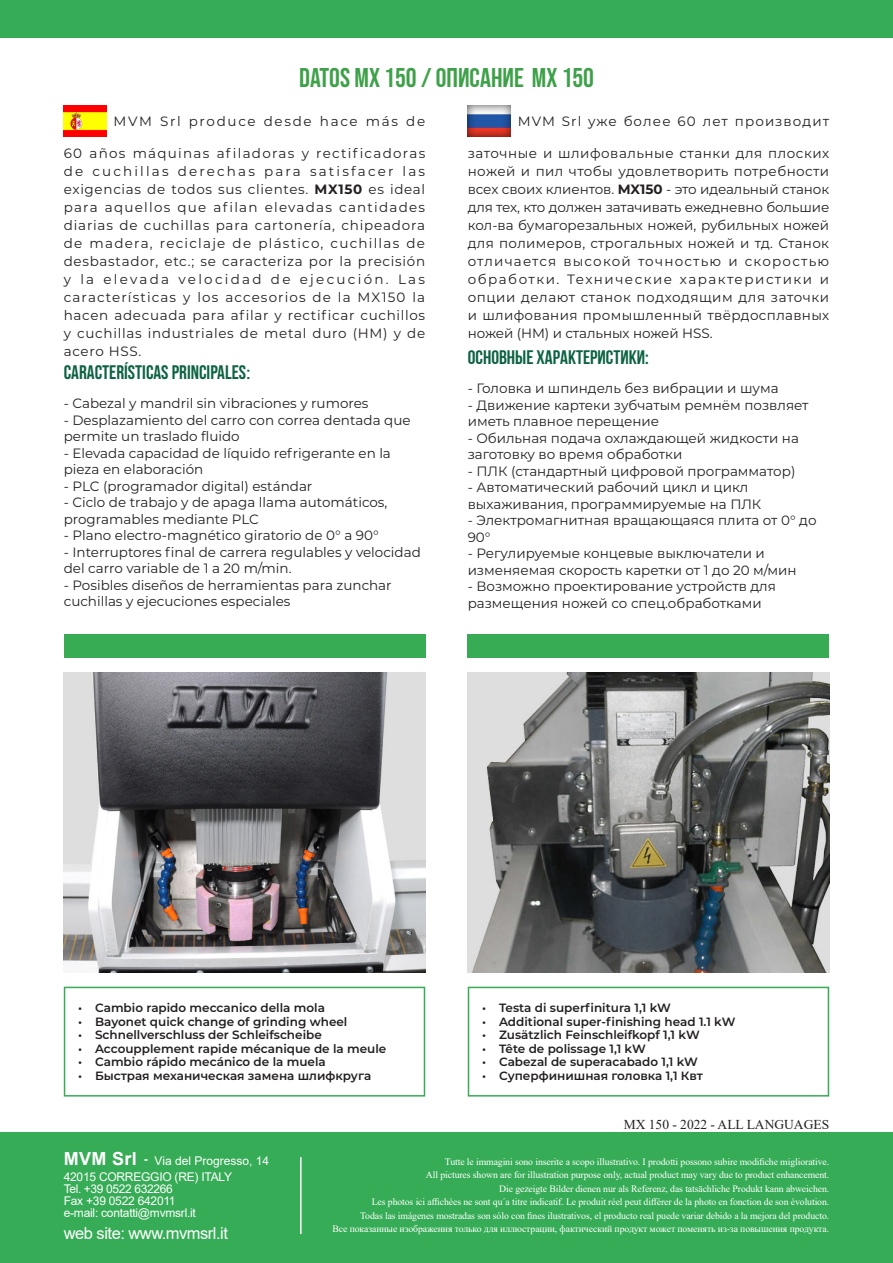
<style>
.page{position:relative;width:893px;height:1263px;background:#fff}
.page>*{position:absolute;margin:0;border:0;box-sizing:border-box;transform-origin:0 0}
.t1{font:27px "Bebas Neue";color:#3ea149}
.t2{font:19.5px "Bebas Neue";color:#0d6243}
.t3{font:19.5px "Bebas Neue Cyrillic";color:#0d6243}
.t4{font:16.5px "Arial";letter-spacing:-.03em;color:#fff}
.t5{font:13.5px/18px "Montserrat";color:#231f20}
.t6{font:13.5px "Montserrat";letter-spacing:.08em;color:#231f20}
.t7{font:13.5px "Montserrat";letter-spacing:.125em;color:#231f20}
.t8{font:13.5px "Times New Roman";color:#231f20}
.t9{font:600 12px "Montserrat";color:#231f20}
.t10{font:12px/12px "Arial";letter-spacing:-.02em;color:#fff}
.t11{font:9.75px/13.5px "Times New Roman";letter-spacing:-.01em;color:#fff;text-align:right}
.s1{font-family:"Bebas Neue Cyrillic"}
.s2{font-weight:700}
.s3{font-family:"Bebas"}
.s4{font-weight:700;font-size:18px}
</style>
<div class="page">
<div style="left:0;top:1132px;width:893px;height:131px;background:#36ac56"></div>
<hr style="left:300px;top:1157px;width:2px;height:77px;background:#fff">
<img style="left:64px;top:106px;width:43px;height:31px">
<div style="left:468px;top:106px;width:43px;height:31px;background:#231f20;opacity:.75"></div>
<div style="left:0;top:0;width:893px;height:38px;background:#36ac56"></div>
<img style="left:64px;top:672px;width:361px;height:301px">
<div style="left:64px;top:635px;width:361px;height:23px;background:#37ac54"></div>
<div style="left:64px;top:987px;width:361px;height:109px;border:2px solid #37ac54"></div>
<img style="left:468px;top:672px;width:361px;height:301px">
<div style="left:468px;top:635px;width:361px;height:23px;background:#37ac54"></div>
<div style="left:468px;top:987px;width:361px;height:109px;border:2px solid #37ac54"></div>
<p class="t1" style="left:299px;top:62px;width:296px">DATOS MX 150 / <span class="s1">ОПИСАНИЕ</span> MX 150</p>
<p class="t7" style="left:114px;top:112px;width:313px">MVM Srl produce desde hace más de</p>
<p class="t5" style="left:64px;top:144px;width:363px;text-align:justify">60 años máquinas afiladoras y rectificadoras de cuchillas derechas para satisfacer las exigencias de todos sus clientes. <span class="s2">MX150</span> es ideal para aquellos que afilan elevadas cantidades diarias de cuchillas para cartonería, chipeadora de madera, reciclaje de plástico, cuchillas de desbastador, etc.; se caracteriza por la precisión y la elevada velocidad de ejecución. Las características y los accesorios de la MX150 la hacen adecuada para afilar y rectificar cuchillos y cuchillas industriales de metal duro (HM) y de acero HSS.</p>
<p class="t2" style="left:64px;top:361px;width:188px">CARACTERÍSTICAS PRINCIPALES<span class="s3">:</span></p>
<p class="t5" style="left:64px;top:394px;width:306px">- Cabezal y mandril sin vibraciones y rumores</p>
<p class="t5" style="left:64px;top:411px;width:348px;line-height:16.5px">- Desplazamiento del carro con correa dentada que permite un traslado fluido</p>
<p class="t5" style="left:64px;top:444px;width:329px;line-height:16.5px">- Elevada capacidad de líquido refrigerante en la pieza en elaboración</p>
<p class="t5" style="left:64px;top:476px;width:250px">- PLC (programador digital) estándar</p>
<p class="t5" style="left:64px;top:494px;width:325px;line-height:16.5px">- Ciclo de trabajo y de apaga llama automáticos, programables mediante PLC</p>
<p class="t5" style="left:64px;top:526px;width:316px">- Plano electro-magnético giratorio de 0° a 90°</p>
<p class="t5" style="left:64px;top:543px;width:359px;line-height:16.5px">- Interruptores final de carrera regulables y velocidad del carro variable de 1 a 20 m/min.</p>
<p class="t5" style="left:64px;top:576px;width:329px;line-height:16.5px">- Posibles diseños de herramientas para zunchar cuchillas y ejecuciones especiales</p>
<p class="t6" style="left:518px;top:112px;width:313px">MVM Srl уже более 60 лет производит</p>
<p class="t5" style="left:468px;top:144px;width:363px;text-align:justify">заточные и шлифовальные станки для плоских ножей и пил чтобы удовлетворить потребности всех своих клиентов. <span class="s2">MX150</span> - это идеальный станок для тех, кто должен затачивать ежедневно большие кол-ва бумагорезальных ножей, рубильных ножей для полимеров, строгальных ножей и тд. Станок отличается высокой точностью и скоростью обработки. Технические характеристики и опции делают станок подходящим для заточки и шлифования промышленный твёрдосплавных ножей (HM) и стальных ножей HSS.</p>
<p class="t3" style="left:468px;top:347px;width:183px">Основные характеристики:</p>
<p class="t5" style="left:468px;top:379px;width:312px">- Головка и шпиндель без вибрации и шума</p>
<p class="t5" style="left:468px;top:396px;width:342px;line-height:16.5px">- Движение картеки зубчатым ремнём позвляет иметь плавное перещение</p>
<p class="t5" style="left:468px;top:429px;width:333px;line-height:16.5px">- Обильная подача охлаждающей жидкости на заготовку во время обработки</p>
<p class="t5" style="left:468px;top:461px;width:329px">- ПЛК (стандартный цифровой программатор)</p>
<p class="t5" style="left:468px;top:479px;width:295px;line-height:16.5px">- Автоматический рабочий цикл и цикл выхаживания, программируемые на ПЛК</p>
<p class="t5" style="left:468px;top:512px;width:350px;line-height:16.5px">- Электромагнитная вращающаяся плита от 0° до<br>90°</p>
<p class="t5" style="left:468px;top:545px;width:330px;line-height:16.5px">- Регулируемые концевые выключатели и изменяемая скорость каретки от 1 до 20 м/мин</p>
<p class="t5" style="left:468px;top:578px;width:310px;line-height:16.5px">- Возможно проектирование устройств для размещения ножей со спец.обработками</p>
<p class="t9" style="left:78px;top:999px;width:248px">• Cambio rapido meccanico della mola</p>
<p class="t9" style="left:78px;top:1013px;width:271px">• Bayonet quick change of grinding wheel</p>
<p class="t9" style="left:78px;top:1026px;width:245px">• Schnellverschluss der Schleifscheibe</p>
<p class="t9" style="left:78px;top:1040px;width:310px">• Accoupplement rapide mécanique de la meule</p>
<p class="t9" style="left:78px;top:1053px;width:249px">• Cambio rápido mecánico de la muela</p>
<p class="t9" style="left:78px;top:1067px;width:295px">• Быстрая механическая замена шлифкруга</p>
<p class="t9" style="left:482px;top:999px;width:191px">• Testa di superfinitura 1,1 kW</p>
<p class="t9" style="left:482px;top:1013px;width:255px">• Additional super-finishing head 1.1 kW</p>
<p class="t9" style="left:482px;top:1026px;width:219px">• Zusätzlich Feinschleifkopf 1,1 kW</p>
<p class="t9" style="left:482px;top:1040px;width:165px">• Tête de polissage 1,1 kW</p>
<p class="t9" style="left:482px;top:1053px;width:217px">• Cabezal de superacabado 1,1 kW</p>
<p class="t9" style="left:482px;top:1067px;width:223px">• Суперфинишная головка 1,1 Квт</p>
<p class="t8" style="left:624px;top:1115px;width:207px">MX 150 - 2022 - ALL LANGUAGES</p>
<p class="t10" style="left:64px;top:1153px;width:207px;line-height:15.8px"><span class="s4">MVM Srl</span> <sup>-</sup> Via del Progresso, 14<br>42015 CORREGGIO (RE) ITALY</p>
<p class="t10" style="left:64px;top:1183px;width:134px">Tel. +39 0522 632266<br>Fax +39 0522 642011 e-mail: contatti@mvmsrl.it</p>
<p class="t4" style="left:64px;top:1222px;width:166px">web site: www.mvmsrl.it</p>
<p class="t11" style="left:332px;top:1154px;width:498px">Tutte le immagini sono inserite a scopo illustrativo. I prodotti possono subire modifiche migliorative.<br>All pictures shown are for illustration purpose only, actual product may vary due to product enhancement.<br>Die gezeigte Bilder dienen nur als Referenz, das tatsächliche Produkt kann abweichen.<br>Les photos ici affichées ne sont qu´a titre indicatif. Le produit réel peut différer de la photo en fonction de son évolution.<br>Todas las imágenes mostradas son sólo con fines ilustrativos, el producto real puede variar debido a la mejora del producto.<br>Все показанные изображения только для иллюстрации, фактический продукт может поменять из-за повышения продукта.</p>
</div>
